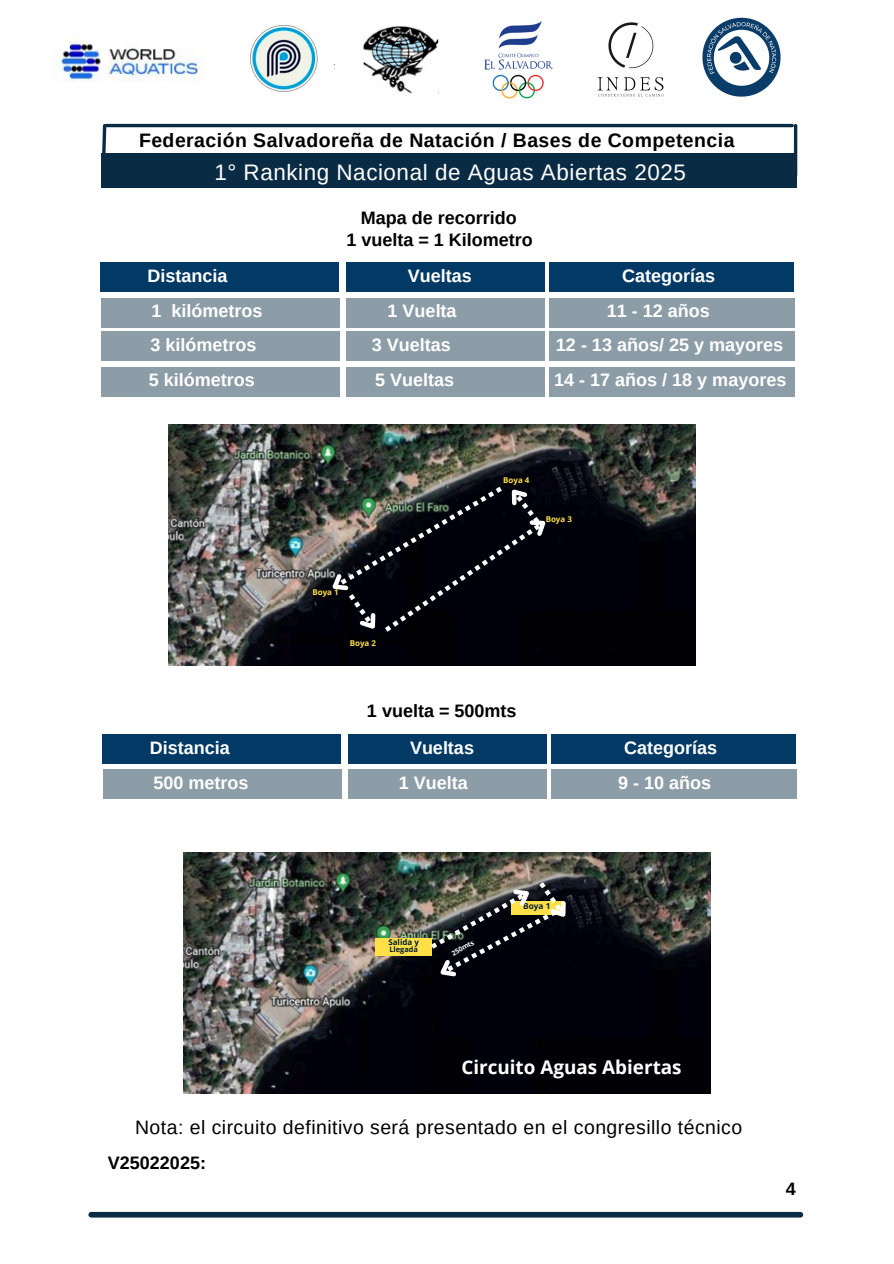
<style>
.page{position:relative;width:894px;height:1264px;background:#fff}
.page>*{position:absolute;margin:0;border:0;box-sizing:border-box;transform-origin:0 0}
.t1{font:22.5px "Arimo";letter-spacing:.025em;color:#fff}
.t2{font:19.5px "Arimo";letter-spacing:.025em;color:#000}
.t3{font:700 19.5px "Arimo";letter-spacing:.025em;color:#000}
.t4{font:700 18.9px "Open Sans";color:#fff}
.t5{font:700 18px "Arimo";color:#fff}
.t6{font:700 18px "Arimo";color:#000}
.t7{font:700 8.25px "Open Sans";color:#001e34}
.t8{font:700 7.95px "Open Sans";color:#ffe047}
.t9{font:700 7.95px "Open Sans";color:#001e34}
.t10{font:700 7.35px "Open Sans";color:#001e34}
.t11{font:700 6.9px "Open Sans";color:#fff}
</style>
<div class="page">
<svg style="left:793px;top:125px;width:4px;height:28px"></svg>
<div style="left:91px;top:1211px;width:709px;height:6px;background:#092b44"></div>
<div style="left:100px;top:263px;width:238px;height:29px;background:#033965"></div>
<div style="left:549px;top:263px;width:244px;height:29px;background:#033965"></div>
<div style="left:346px;top:263px;width:198px;height:29px;background:#033965"></div>
<div style="left:101px;top:298px;width:238px;height:29px;background:#8c9da8"></div>
<div style="left:549px;top:298px;width:245px;height:29px;background:#8c9da8"></div>
<div style="left:347px;top:298px;width:197px;height:29px;background:#8c9da8"></div>
<div style="left:101px;top:332px;width:238px;height:29px;background:#8c9da8"></div>
<div style="left:549px;top:332px;width:245px;height:29px;background:#8c9da8"></div>
<div style="left:347px;top:332px;width:197px;height:29px;background:#8c9da8"></div>
<div style="left:101px;top:367px;width:238px;height:29px;background:#8c9da8"></div>
<div style="left:549px;top:367px;width:245px;height:29px;background:#8c9da8"></div>
<div style="left:347px;top:367px;width:197px;height:29px;background:#8c9da8"></div>
<div style="left:103px;top:734px;width:238px;height:29px;background:#033965"></div>
<div style="left:551px;top:734px;width:244px;height:29px;background:#033965"></div>
<div style="left:348px;top:734px;width:199px;height:29px;background:#033965"></div>
<div style="left:103px;top:769px;width:238px;height:29px;background:#8c9da8"></div>
<div style="left:551px;top:769px;width:245px;height:29px;background:#8c9da8"></div>
<div style="left:349px;top:769px;width:198px;height:29px;background:#8c9da8"></div>
<div style="left:101px;top:153px;width:696px;height:35px;background:#092b44"></div>
<hr style="left:106px;top:124px;width:686px;height:3px;background:#092b44">
<svg style="left:102px;top:123px;width:6px;height:30px"></svg>
<img style="left:183px;top:852px;width:527px;height:241px">
<div style="left:375px;top:937px;width:57px;height:18px;background:#ffe047"></div>
<img style="left:168px;top:425px;width:527px;height:241px">
<svg style="left:321px;top:478px;width:235px;height:162px"></svg>
<svg style="left:430px;top:878px;width:148px;height:109px"></svg>
<img style="left:597px;top:22px;width:67px;height:75px">
<img style="left:702px;top:17px;width:79px;height:80px">
<img style="left:363px;top:26px;width:76px;height:68px">
<img style="left:250px;top:25px;width:84px;height:67px">
<img style="left:54px;top:37px;width:151px;height:45px">
<img style="left:484px;top:21px;width:69px;height:78px">
<h3 class="t3" style="left:139px;top:129px;width:597px">Federación Salvadoreña de Natación / Bases de Competencia</h3>
<h3 class="t1" style="left:214px;top:160px;width:473px">1° Ranking Nacional de Aguas Abiertas 2025</h3>
<p class="t6" style="left:361px;top:208px;width:157px">Mapa de recorrido</p>
<p class="t6" style="left:346px;top:229px;width:188px">1 vuelta = 1 Kilometro</p>
<p class="t5" style="left:147px;top:265px;width:81px">Distancia</p>
<p class="t5" style="left:408px;top:265px;width:65px">Vueltas</p>
<p class="t5" style="left:622px;top:265px;width:94px">Categorías</p>
<p class="t5" style="left:151px;top:301px;width:112px">1 kilómetros</p>
<p class="t5" style="left:387px;top:301px;width:70px">1 Vuelta</p>
<p class="t5" style="left:606px;top:301px;width:104px">11 - 12 años</p>
<p class="t5" style="left:150px;top:334px;width:107px">3 kilómetros</p>
<p class="t5" style="left:371px;top:334px;width:80px">3 Vueltas</p>
<p class="t5" style="left:556px;top:334px;width:228px">12 - 13 años/ 25 y mayores</p>
<p class="t5" style="left:149px;top:370px;width:107px">5 kilómetros</p>
<p class="t5" style="left:375px;top:370px;width:80px">5 Vueltas</p>
<p class="t5" style="left:554px;top:370px;width:233px">14 - 17 años / 18 y mayores</p>
<p class="t8" style="left:503px;top:475px;width:28px">Boya 4</p>
<p class="t8" style="left:545px;top:513px;width:28px">Boya 3</p>
<p class="t8" style="left:312px;top:586px;width:28px">Boya 1</p>
<h5 class="t8" style="left:350px;top:637px;width:28px">Boya 2</h5>
<p class="t6" style="left:367px;top:701px;width:151px">1 vuelta = 500mts</p>
<h3 class="t5" style="left:150px;top:737px;width:81px">Distancia</h3>
<h3 class="t5" style="left:410px;top:737px;width:65px">Vueltas</h3>
<h3 class="t5" style="left:624px;top:737px;width:94px">Categorías</h3>
<h1 class="t5" style="left:153px;top:772px;width:97px">500 metros</h1>
<h1 class="t5" style="left:398px;top:772px;width:70px">1 Vuelta</h1>
<h1 class="t5" style="left:617px;top:772px;width:94px">9 - 10 años</h1>
<p class="t9" style="left:388px;top:936px;width:32px">Salida y</p>
<p class="t10" style="left:389px;top:944px;width:30px">Llegada</p>
<p class="t11" style="left:449px;top:949px;width:26px;rotate:-30deg">250mts</p>
<h3 class="t7" style="left:523px;top:899px;width:29px">Boya 1</h3>
<h3 class="t4" style="left:461px;top:1053px;width:222px">Circuito Aguas Abiertas</h3>
<h3 class="t2" style="left:135px;top:1116px;width:608px">Nota: el circuito definitivo será presentado en el congresillo técnico</h3>
<h5 class="t6" style="left:108px;top:1152px;width:100px">V25022025:</h5>
<h3 class="t6" style="left:785px;top:1178px;width:12px">4</h3>
</div>
